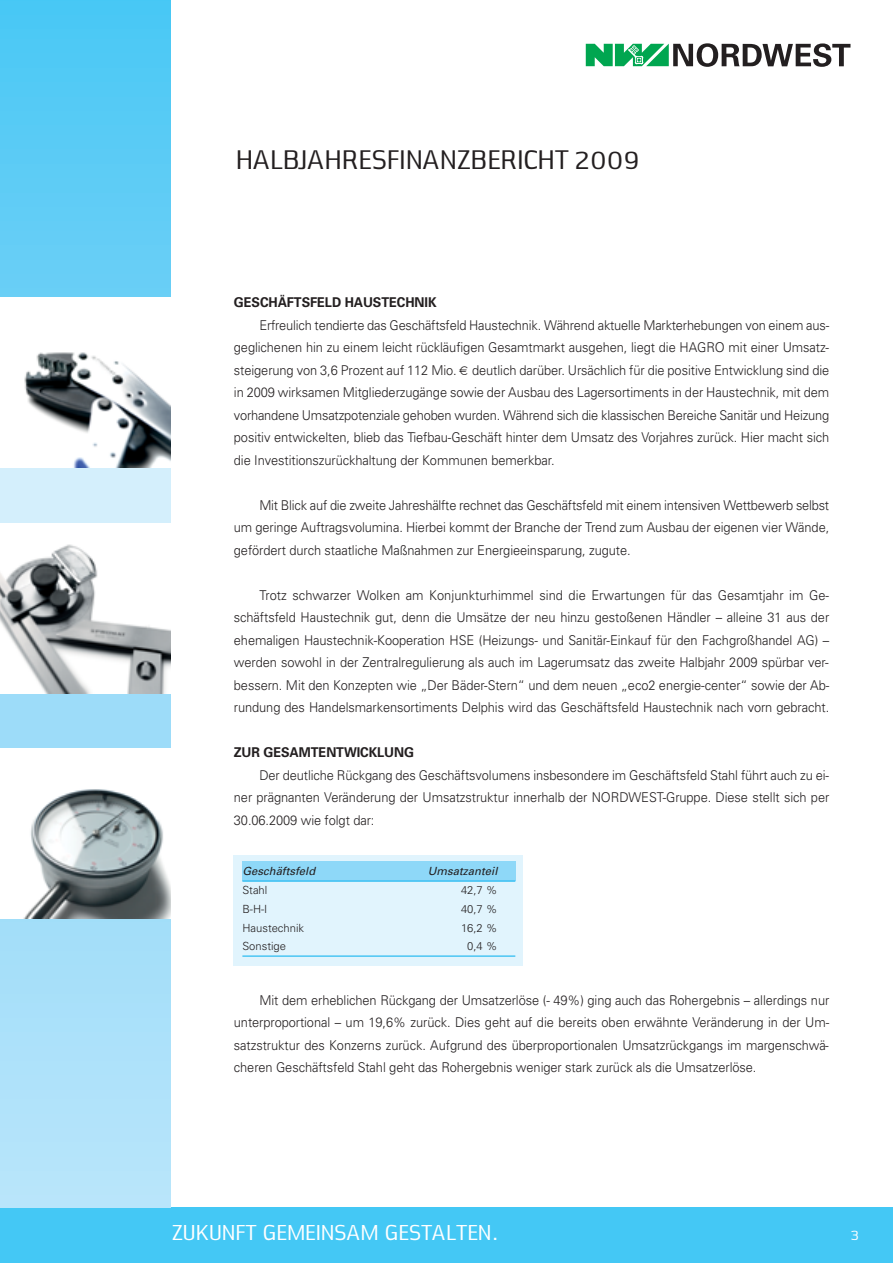
<style>
.page{position:relative;width:893px;height:1263px;background:#fff}
.page>*{position:absolute;margin:0;border:0;box-sizing:border-box;transform-origin:0 0}
.t1{font:28.05px "Nuri";color:#231f20}
.t2{font:22.5px "Nuri";color:#fff}
.t3{font:15px "Nuri";color:#fff}
.t4{font:300 13.5px/22.5px "Univers";letter-spacing:-.005em;color:#231f20;text-align:justify;scale:.95 1}
.t5{font:700 13.5px "Univers";letter-spacing:-.005em;color:#231f20;scale:.95 1}
.t6{font:300 11.25px "Univers";color:#231f20}
.t7{font:italic 11.25px "Univers";color:#231f20}
</style>
<div class="page">
<div style="left:0;top:1208px;width:892px;height:55px;background:#44c8f5"></div>
<svg style="left:0;top:0;width:170px;height:1208px"></svg>
<div style="left:584px;top:43px;width:266px;height:25px;background:#c7ebd8"></div>
<svg style="left:586px;top:43px;width:264px;height:24px"></svg>
<div style="left:0;top:693px;width:170px;height:55px;background:#9ddcf9"></div>
<img style="left:0;top:748px;width:170px;height:170px">
<img style="left:0;top:523px;width:170px;height:170px">
<div style="left:0;top:468px;width:170px;height:55px;background:#d4effc"></div>
<img style="left:0;top:298px;width:170px;height:170px">
<div style="left:234px;top:855px;width:289px;height:110px;background:#e1f4fd"></div>
<div style="left:242px;top:862px;width:273px;height:19px;background:#8ed8f8"></div>
<hr style="left:242px;top:881px;width:273px;height:1px;background:#00aeef">
<hr style="left:242px;top:956px;width:273px;height:1px;background:#00aeef">
<h1 class="t1" style="left:234px;top:150px;width:407px">HALBJAHRESFINANZBERICHT 2009</h1>
<p class="t5" style="left:234px;top:298px;width:215px">GESCHÄFTSFELD HAUSTECHNIK</p>
<p class="t4" style="left:234px;top:315px;width:628px;text-indent:26px">Erfreulich tendierte das Geschäftsfeld Haustechnik. Während aktuelle Markterhebungen von einem aus&shy;geglichenen hin zu einem leicht rückläufigen Gesamtmarkt ausgehen, liegt die HAGRO mit einer Umsatz&shy;steigerung von 3,6 Prozent auf 112 Mio. deutlich darüber. Ursächlich für die positive Entwicklung sind die in 2009 wirksamen Mitgliederzugänge sowie der Ausbau des Lagersortiments in der Haustechnik, mit dem vorhandene Umsatzpotenziale gehoben wurden. Während sich die klassischen Bereiche Sanitär und Heizung positiv entwickelten, blieb das Tiefbau-Geschäft hinter dem Umsatz des Vorjahres zurück. Hier macht sich die Investitionszurückhaltung der Kommunen bemerkbar.</p>
<p class="t4" style="left:234px;top:495px;width:628px;text-indent:26px">Mit Blick auf die zweite Jahreshälfte rechnet das Geschäftsfeld mit einem intensiven Wettbewerb selbst um geringe Auftragsvolumina. Hierbei kommt der Branche der Trend zum Ausbau der eigenen vier Wände, gefördert durch staatliche Maßnahmen zur Energieeinsparung, zugute.</p>
<p class="t4" style="left:234px;top:585px;width:628px;text-indent:26px">Trotz schwarzer Wolken am Konjunkturhimmel sind die Erwartungen für das Gesamtjahr im Ge&shy;schäftsfeld Haustechnik gut, denn die Umsätze der neu hinzu gestoßenen Händler – alleine 31 aus der ehemaligen Haustechnik-Kooperation HSE (Heizungs- und Sanitär-Einkauf für den Fachgroßhandel AG) – werden sowohl in der Zentralregulierung als auch im Lagerumsatz das zweite Halbjahr 2009 spürbar ver&shy;bessern. Mit den Konzepten wie „Der Bäder-Stern“ und dem neuen „eco2 energie-center“ sowie der Ab&shy;rundung des Handelsmarkensortiments Delphis wird das Geschäftsfeld Haustechnik nach vorn gebracht.</p>
<p class="t5" style="left:234px;top:748px;width:191px">ZUR GESAMTENTWICKLUNG</p>
<p class="t4" style="left:234px;top:765px;width:628px;text-indent:26px">Der deutliche Rückgang des Geschäftsvolumens insbesondere im Geschäftsfeld Stahl führt auch zu ei&shy;ner prägnanten Veränderung der Umsatzstruktur innerhalb der NORDWEST-Gruppe. Diese stellt sich per 30.06.2009 wie folgt dar:</p>
<p class="t7" style="left:242px;top:867px;width:77px">Geschäftsfeld</p>
<p class="t7" style="left:428px;top:867px;width:73px">Umsatzanteil</p>
<p class="t6" style="left:242px;top:886px;width:26px">Stahl</p>
<p class="t6" style="left:461px;top:886px;width:38px">42,7 %</p>
<p class="t6" style="left:242px;top:905px;width:26px">B-H-I</p>
<p class="t6" style="left:461px;top:905px;width:38px">40,7 %</p>
<p class="t6" style="left:242px;top:924px;width:63px">Haustechnik</p>
<p class="t6" style="left:461px;top:924px;width:38px">16,2 %</p>
<p class="t6" style="left:242px;top:942px;width:45px">Sonstige</p>
<p class="t6" style="left:467px;top:942px;width:32px">0,4 %</p>
<p class="t4" style="left:234px;top:990px;width:628px;text-indent:26px">Mit dem erheblichen Rückgang der Umsatzerlöse (- 49%) ging auch das Rohergebnis – allerdings nur unterproportional – um 19,6% zurück. Dies geht auf die bereits oben erwähnte Veränderung in der Um&shy;satzstruktur des Konzerns zurück. Aufgrund des überproportionalen Umsatzrückgangs im margenschwä&shy;cheren Geschäftsfeld Stahl geht das Rohergebnis weniger stark zurück als die Umsatzerlöse.</p>
<h2 class="t2" style="left:170px;top:1225px;width:328px">ZUKUNFT GEMEINSAM GESTALTEN.</h2>
<p class="t3" style="left:850px;top:1230px;width:10px">3</p>
</div>
